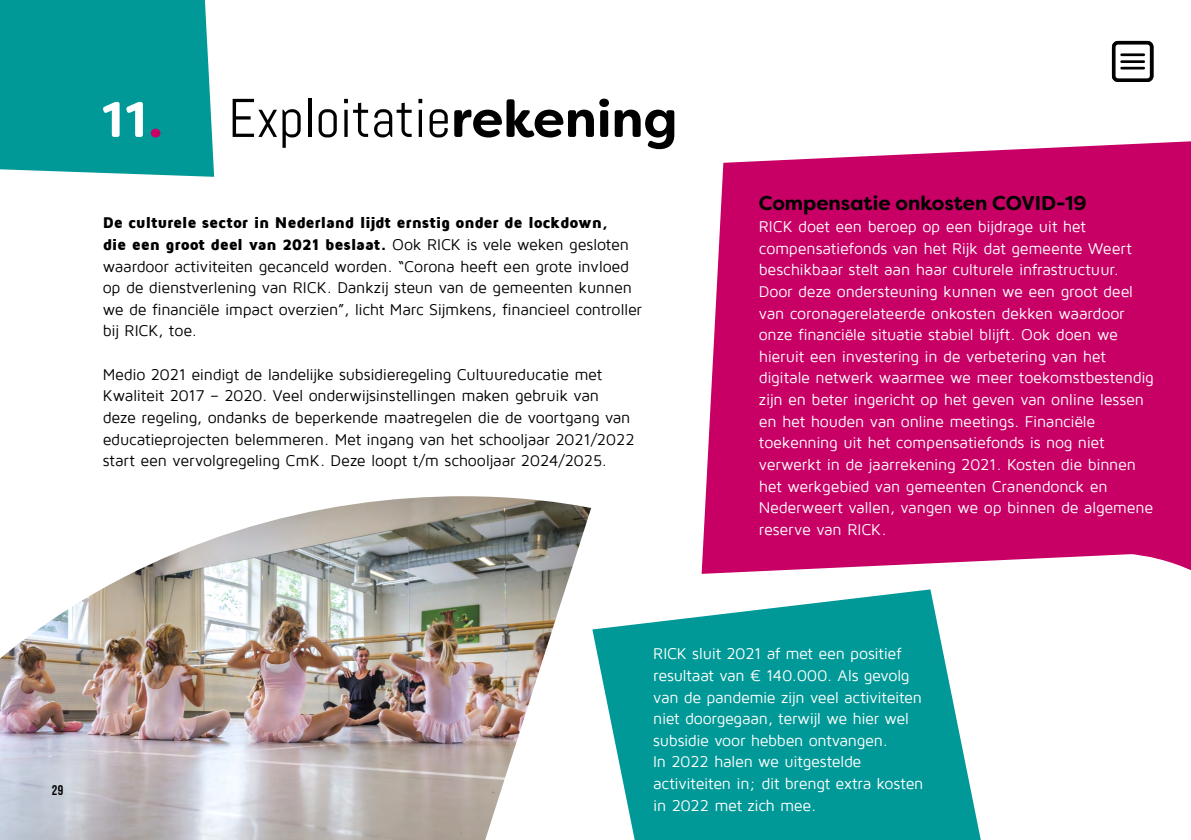
<style>
.page{position:relative;width:1191px;height:840px;background:#fff}
.page>*{position:absolute;margin:0;border:0;box-sizing:border-box;transform-origin:0 0}
.t1{font:54.4px "Abel";color:#000}
.t2{font:700 20px "Filson Soft";color:#000}
.t3{font:16px/21.6px "Maven Pro";letter-spacing:-.015em;color:#fff}
.t4{font:16px/21.6px "Maven Pro";letter-spacing:-.015em;color:#000}
.t5{font:14px "Bebas Neue";color:#000}
.s1{font-family:"Filson Soft";font-weight:700;font-size:50px;color:#fff}
.s2{font-family:"Filson Soft";font-weight:700;font-size:50px;color:#c80065}
.s3{font-family:"Filson Soft";font-weight:700;font-size:52px}
.s4{font-weight:900}
</style>
<div class="page">
<div style="left:0;top:0;width:214px;height:177px;background:#009997"></div>
<svg style="left:701px;top:141px;width:490px;height:433px;background:#cc1270"></svg>
<div style="left:1112px;top:41px;width:41px;height:41px;border:4px solid #000;border-radius:4px"></div>
<hr style="left:1121px;top:53px;width:22px;height:3px;background:#000">
<hr style="left:1121px;top:60px;width:22px;height:3px;background:#000">
<hr style="left:1121px;top:67px;width:22px;height:2px;background:#000">
<svg style="left:592px;top:589px;width:389px;height:250px;fill:#009997"></svg>
<img style="left:0;top:496px;width:591px;height:343px">
<h1 class="t1" style="left:102px;top:84px;width:577px"><span class="s1">11</span><span class="s2">.</span> Exploitatie<span class="s3">rekening</span></h1>
<p class="t4" style="left:103px;top:212px;width:541px"><span class="s4">De culturele sector in Nederland lijdt ernstig onder de lockdown,<br>die een groot deel van 2021 beslaat.</span> Ook RICK is vele weken gesloten waardoor activiteiten gecanceld worden. “Corona heeft een grote invloed op de dienstverlening van RICK. Dankzij steun van de gemeenten kunnen we de financiële impact overzien”, licht Marc Sijmkens, financieel controller bij RICK, toe.</p>
<p class="t4" style="left:103px;top:363px;width:533px">Medio 2021 eindigt de landelijke subsidieregeling Cultuureducatie met Kwaliteit 2017 – 2020. Veel onderwijsinstellingen maken gebruik van deze regeling, ondanks de beperkende maatregelen die de voortgang van educatieprojecten belemmeren. Met ingang van het schooljaar 2021/2022 start een vervolgregeling CmK. Deze loopt t/m schooljaar 2024/2025.</p>
<p class="t2" style="left:759px;top:190px;width:329px">Compensatie onkosten COVID-19</p>
<p class="t3" style="left:759px;top:216px;width:396px">RICK doet een beroep op een bijdrage uit het compensatiefonds van het Rijk dat gemeente Weert beschikbaar stelt aan haar culturele infrastructuur.<br>Door deze ondersteuning kunnen we een groot deel van coronagerelateerde onkosten dekken waardoor onze financiële situatie stabiel blijft. Ook doen we hieruit een investering in de verbetering van het digitale netwerk waarmee we meer toekomstbestendig zijn en beter ingericht op het geven van online lessen en het houden van online meetings. Financiële toekenning uit het compensatiefonds is nog niet verwerkt in de jaarrekening 2021. Kosten die binnen het werkgebied van gemeenten Cranendonck en Nederweert vallen, vangen we op binnen de algemene reserve van RICK.</p>
<p class="t5" style="left:52px;top:782px;width:13px">29</p>
<p class="t3" style="left:653px;top:643px;width:272px">RICK sluit 2021 af met een positief resultaat van € 140.000. Als gevolg van de pandemie zijn veel activiteiten niet doorgegaan, terwijl we hier wel subsidie voor hebben ontvangen.<br>In 2022 halen we uitgestelde activiteiten in; dit brengt extra kosten in 2022 met zich mee.</p>
</div>
